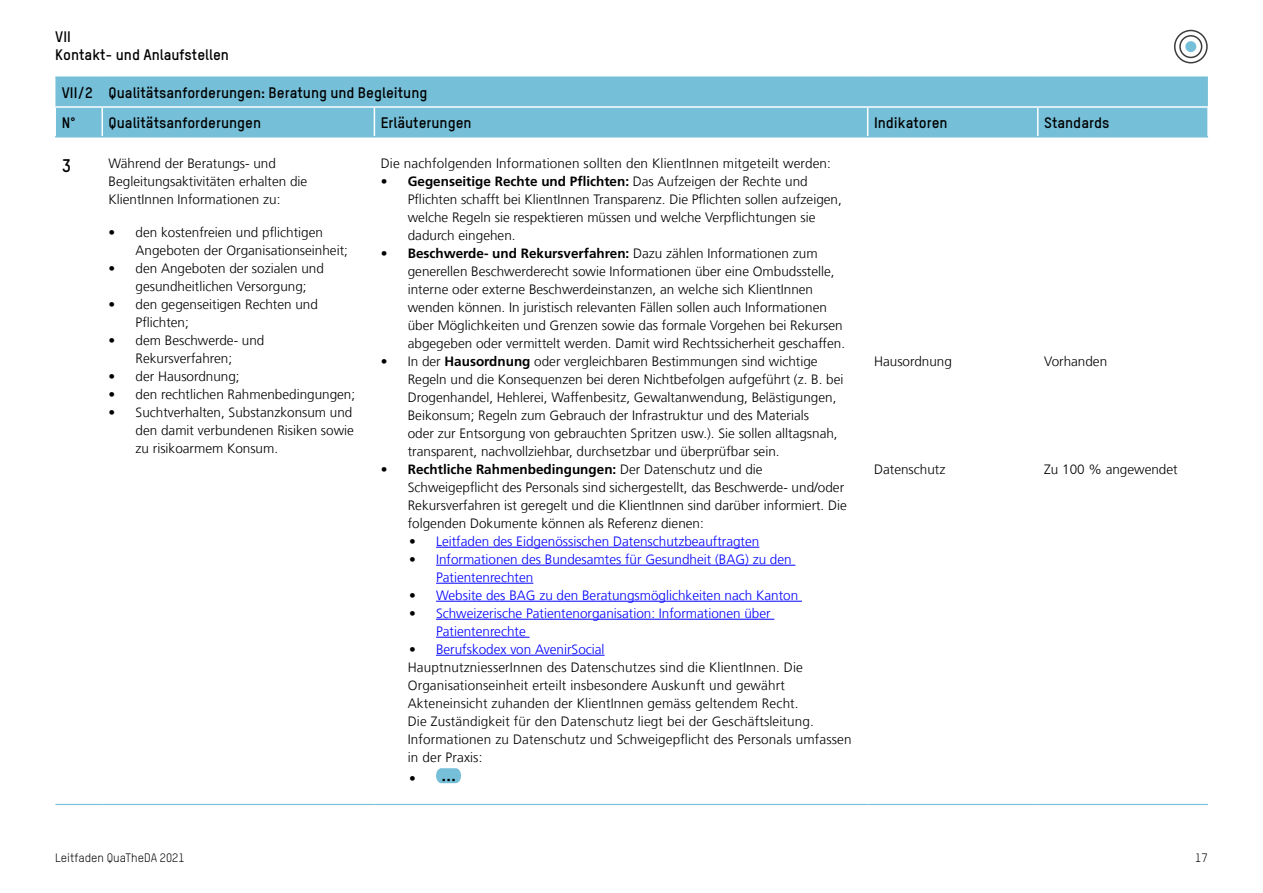
<style>
.page{position:relative;width:1263px;height:893px;background:#fff}
.page>*{position:absolute;margin:0;border:0;box-sizing:border-box;transform-origin:0 0}
.t1{font:700 18px "TSTAR";color:#000}
.t2{font:700 15px/18px "TSTAR";color:#000}
.t3{font:300 13.5px/18px "Frutiger LT Com";color:#000}
.t4{font:300 13.5px/18px "Frutiger LT Com";color:#00f}
.t5{font:12px "TSTAR";color:#000}
.s1{font-weight:700}
.s2{color:#000}
.s3{color:#00f}
</style>
<div class="page">
<div style="left:1185px;top:41px;width:11px;height:11px;background:#75bfd8;border-radius:50%"></div>
<div style="left:1179px;top:35px;width:23px;height:23px;border:1px solid #3c3c3b;border-radius:50%"></div>
<div style="left:1174px;top:30px;width:34px;height:33px;border:1px solid #3c3c3b;border-radius:50%"></div>
<div style="left:55px;top:78px;width:1153px;height:58px;background:#75bfd8"></div>
<svg style="left:55px;top:108px;width:1px;height:28px"></svg>
<svg style="left:1207px;top:108px;width:1px;height:28px"></svg>
<hr style="left:55px;top:106px;width:47px;height:2px;background:#fff">
<hr style="left:102px;top:106px;width:272px;height:2px;background:#fff">
<hr style="left:101px;top:108px;width:2px;height:28px;background:#fff">
<hr style="left:374px;top:106px;width:494px;height:2px;background:#fff">
<svg style="left:374px;top:108px;width:1px;height:28px"></svg>
<hr style="left:868px;top:106px;width:170px;height:2px;background:#fff">
<svg style="left:867px;top:108px;width:1px;height:28px"></svg>
<hr style="left:1038px;top:106px;width:170px;height:2px;background:#fff">
<svg style="left:1037px;top:108px;width:1px;height:28px"></svg>
<hr style="left:55px;top:76px;width:47px;height:2px;background:#75bfd8">
<hr style="left:102px;top:76px;width:272px;height:2px;background:#75bfd8">
<hr style="left:374px;top:76px;width:494px;height:2px;background:#75bfd8">
<hr style="left:868px;top:76px;width:170px;height:2px;background:#75bfd8">
<hr style="left:1038px;top:76px;width:170px;height:2px;background:#75bfd8">
<hr style="left:55px;top:136px;width:47px;height:2px;background:#75bfd8">
<hr style="left:102px;top:136px;width:272px;height:2px;background:#75bfd8">
<hr style="left:374px;top:136px;width:494px;height:2px;background:#75bfd8">
<hr style="left:868px;top:136px;width:170px;height:2px;background:#75bfd8">
<hr style="left:1038px;top:136px;width:170px;height:2px;background:#75bfd8">
<hr style="left:55px;top:804px;width:47px;height:1px;background:#75bfd8">
<hr style="left:102px;top:804px;width:272px;height:1px;background:#75bfd8">
<hr style="left:374px;top:804px;width:494px;height:1px;background:#75bfd8">
<hr style="left:868px;top:804px;width:170px;height:1px;background:#75bfd8">
<hr style="left:1038px;top:804px;width:170px;height:1px;background:#75bfd8">
<hr style="left:436px;top:547px;width:323px;height:1px;background:#00f">
<hr style="left:436px;top:565px;width:359px;height:1px;background:#00f">
<hr style="left:436px;top:583px;width:97px;height:1px;background:#00f">
<hr style="left:436px;top:601px;width:366px;height:1px;background:#00f">
<hr style="left:436px;top:619px;width:338px;height:1px;background:#00f">
<hr style="left:436px;top:637px;width:94px;height:1px;background:#00f">
<hr style="left:436px;top:655px;width:169px;height:1px;background:#00f">
<svg style="left:436px;top:768px;width:25px;height:15px"></svg>
<p class="t2" style="left:55px;top:27px;width:175px">VII<br>Kontakt- und Anlaufstellen</p>
<p class="t2" style="left:62px;top:77px;width:367px;line-height:29.7px">VII/2 Qualitätsanforderungen: Beratung und Begleitung<br>N°</p>
<p class="t2" style="left:109px;top:113px;width:154px">Qualitätsanforderungen</p>
<p class="t2" style="left:381px;top:113px;width:92px">Erläuterungen</p>
<p class="t2" style="left:874px;top:113px;width:75px">Indikatoren</p>
<p class="t2" style="left:1044px;top:113px;width:67px">Standards</p>
<h1 class="t1" style="left:62px;top:154px;width:11px">3</h1>
<p class="t3" style="left:109px;top:155px;width:200px">Während der Beratungs- und<br>Begleitungsaktivitäten erhalten die<br>KlientInnen Informationen zu:</p>
<p class="t3" style="left:136px;top:224px;width:214px;text-indent:-27px">• den kostenfreien und pflichtigen<br>Angeboten der Organisationseinheit;</p>
<p class="t3" style="left:136px;top:260px;width:190px;text-indent:-27px">• den Angeboten der sozialen und gesundheitlichen Versorgung;</p>
<p class="t3" style="left:136px;top:296px;width:184px;text-indent:-27px">• den gegenseitigen Rechten und<br>Pflichten;</p>
<p class="t3" style="left:109px;top:332px;width:157px;text-align:center">• dem Beschwerde- und<br>Rekursverfahren;</p>
<p class="t3" style="left:109px;top:368px;width:133px">• der Hausordnung;</p>
<p class="t3" style="left:109px;top:386px;width:248px">• den rechtlichen Rahmenbedingungen;</p>
<p class="t3" style="left:136px;top:404px;width:220px;text-align:justify;text-indent:-27px">• Suchtverhalten, Substanzkonsum und den damit verbundenen Risiken sowie zu risikoarmem Konsum.</p>
<p class="t3" style="left:381px;top:155px;width:452px">Die nachfolgenden Informationen sollten den KlientInnen mitgeteilt werden:</p>
<p class="t3" style="left:408px;top:173px;width:436px;text-indent:-27px">• <span class="s1">Gegenseitige Rechte und Pflichten:</span> Das Aufzeigen der Rechte und Pflichten schafft bei KlientInnen Transparenz. Die Pflichten sollen aufzeigen, welche Regeln sie respektieren müssen und welche Verpflichtungen sie dadurch eingehen.</p>
<p class="t3" style="left:408px;top:245px;width:439px;text-indent:-27px">• <span class="s1">Beschwerde- und Rekursverfahren:</span> Dazu zählen Informationen zum generellen Beschwerderecht sowie Informationen über eine Ombudsstelle, interne oder externe Beschwerdeinstanzen, an welche sich KlientInnen wenden können. In juristisch relevanten Fällen sollen auch Informationen über Möglichkeiten und Grenzen sowie das formale Vorgehen bei Rekursen abgegeben oder vermittelt werden. Damit wird Rechtssicherheit geschaffen.</p>
<p class="t3" style="left:408px;top:353px;width:437px;text-indent:-27px">• In der <span class="s1">Hausordnung</span> oder vergleichbaren Bestimmungen sind wichtige Regeln und die Konsequenzen bei deren Nichtbefolgen aufgeführt (z. B. bei Drogenhandel, Hehlerei, Waffenbesitz, Gewaltanwendung, Belästigungen, Beikonsum; Regeln zum Gebrauch der Infrastruktur und des Materials<br>oder zur Entsorgung von gebrauchten Spritzen usw.). Sie sollen alltagsnah, transparent, nachvollziehbar, durchsetzbar und überprüfbar sein.</p>
<p class="t3" style="left:408px;top:460px;width:441px;text-indent:-27px">• <span class="s1">Rechtliche Rahmenbedingungen:</span> Der Datenschutz und die Schweigepflicht des Personals sind sichergestellt, das Beschwerde- und/oder Rekursverfahren ist geregelt und die KlientInnen sind darüber informiert. Die folgenden Dokumente können als Referenz dienen:</p>
<p class="t4" style="left:409px;top:532px;width:352px"><span class="s2">•</span> Leitfaden des Eidgenössischen Datenschutzbeauftragten</p>
<p class="t4" style="left:436px;top:550px;width:357px;text-indent:-27px"><span class="s2">•</span> Informationen des Bundesamtes für Gesundheit (BAG) zu den<br>Patientenrechten</p>
<p class="t4" style="left:409px;top:586px;width:391px"><span class="s2">•</span> Website des BAG zu den Beratungsmöglichkeiten nach Kanton</p>
<p class="t4" style="left:436px;top:604px;width:336px;text-indent:-27px"><span class="s2">•</span> Schweizerische Patientenorganisation: Informationen über<br>Patientenrechte</p>
<p class="t3" style="left:408px;top:640px;width:445px">• <span class="s3">Berufskodex von AvenirSocial<br></span>HauptnutzniesserInnen des Datenschutzes sind die KlientInnen. Die Organisationseinheit erteilt insbesondere Auskunft und gewährt Akteneinsicht zuhanden der KlientInnen gemäss geltendem Recht.<br>Die Zuständigkeit für den Datenschutz liegt bei der Geschäftsleitung.<br>Informationen zu Datenschutz und Schweigepflicht des Personals umfassen in der Praxis:</p>
<p class="t3" style="left:409px;top:769px;width:8px">•</p>
<p class="t3" style="left:874px;top:353px;width:79px">Hausordnung</p>
<p class="t3" style="left:874px;top:461px;width:73px">Datenschutz</p>
<p class="t3" style="left:1044px;top:353px;width:65px">Vorhanden</p>
<p class="t3" style="left:1044px;top:461px;width:135px">Zu 100 % angewendet</p>
<p class="t5" style="left:55px;top:850px;width:131px">Leitfaden QuaTheDA 2021</p>
<p class="t5" style="left:1195px;top:850px;width:14px">17</p>
</div>
